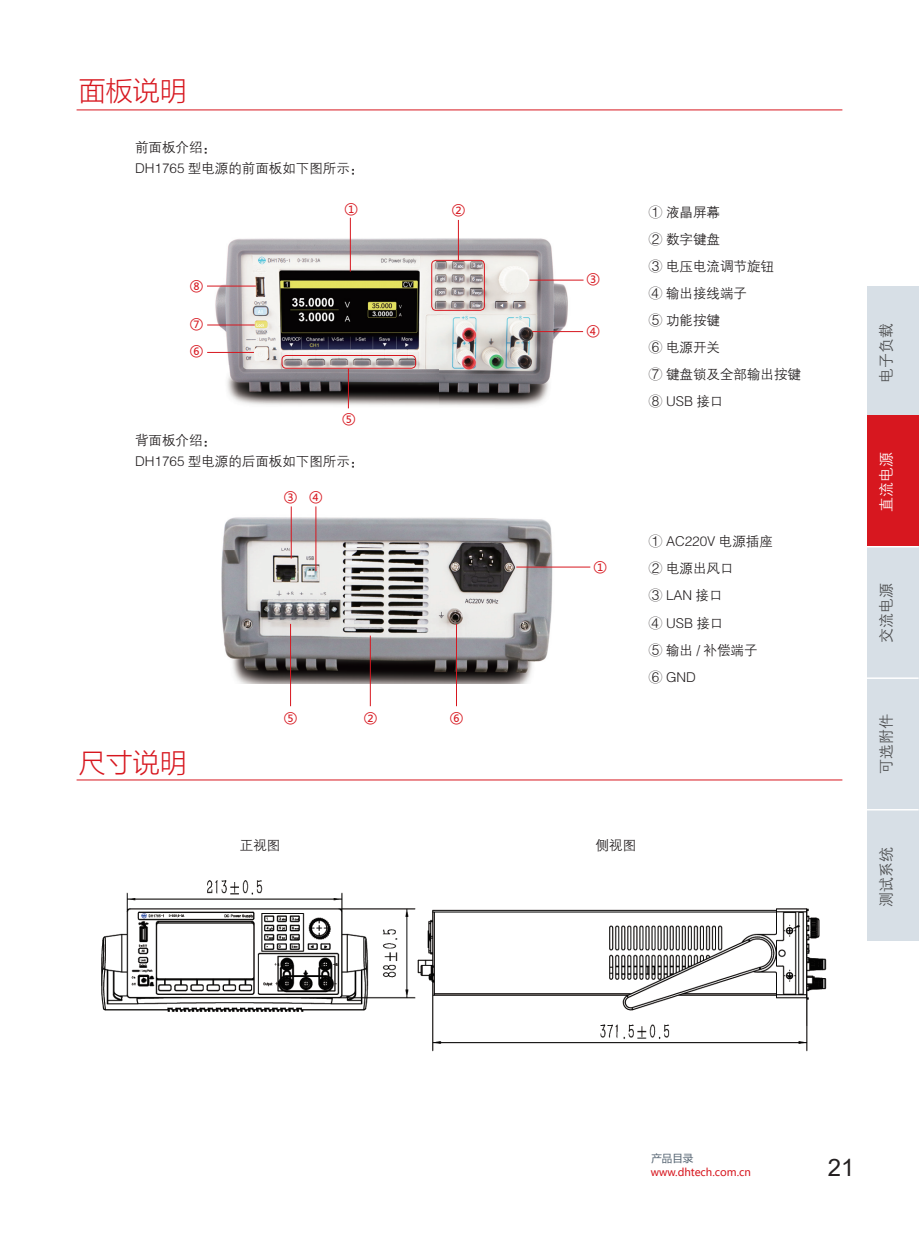
<style>
.page{position:relative;width:919px;height:1238px;background:#fff}
.page>*{position:absolute;margin:0;border:0;box-sizing:border-box;transform-origin:0 0}
.t1{font:300 27px "Microsoft Ya Hei";color:#d7171f}
.t2{font:24px "Arial";color:#231f20}
.t3{font:15px "FZZDXJW GB1 0";color:#4b4c4d}
.t4{font:15px "FZZDXJW GB1 0";color:#fff}
.t5{font:13.5px/27px "FZZDXJW GB1 0";color:#231f20}
.t6{font:13.5px "Microsoft Ya Hei";color:#d7171f}
.t7{font:10.5px "Microsoft Ya Hei";color:#d7171f}
.t8{font:10.5px "Microsoft Ya Hei";color:#536270}
</style>
<div class="page">
<div style="left:867px;top:286px;width:51px;height:654px;background:#d7dfe6"></div>
<div style="left:867px;top:416px;width:51px;height:130px;background:#d7171f"></div>
<hr style="left:866px;top:546px;width:52px;height:1px;background:#fff">
<hr style="left:866px;top:677px;width:52px;height:2px;background:#fff">
<hr style="left:866px;top:809px;width:52px;height:1px;background:#fff">
<img style="left:207px;top:227px;width:373px;height:182px">
<hr style="left:77px;top:109px;width:765px;height:1px;background:#d7171f">
<hr style="left:77px;top:779px;width:765px;height:1px;background:#d7171f">
<img style="left:221px;top:506px;width:351px;height:178px">
<hr style="left:350px;top:218px;width:1px;height:53px;background:#d7171f">
<hr style="left:348px;top:368px;width:1px;height:40px;background:#d7171f">
<hr style="left:458px;top:220px;width:1px;height:40px;background:#d7171f">
<hr style="left:529px;top:280px;width:54px;height:1px;background:#d7171f">
<hr style="left:532px;top:331px;width:51px;height:1px;background:#d7171f">
<hr style="left:516px;top:567px;width:74px;height:1px;background:#d7171f">
<hr style="left:370px;top:635px;width:1px;height:71px;background:#d7171f">
<hr style="left:290px;top:624px;width:1px;height:82px;background:#d7171f">
<hr style="left:456px;top:624px;width:1px;height:82px;background:#d7171f">
<hr style="left:207px;top:352px;width:47px;height:1px;background:#d7171f">
<hr style="left:207px;top:325px;width:48px;height:1px;background:#d7171f">
<hr style="left:207px;top:286px;width:49px;height:1px;background:#d7171f">
<div style="left:431px;top:260px;width:53px;height:50px;border:1px solid #d7171f;border-radius:4px"></div>
<hr style="left:291px;top:506px;width:1px;height:52px;background:#d7171f">
<hr style="left:315px;top:506px;width:1px;height:65px;background:#d7171f">
<img style="left:101px;top:880px;width:726px;height:172px">
<div style="left:282px;top:355px;width:134px;height:13px;border:1px solid #d7171f;border-radius:4px"></div>
<h1 class="t1" style="left:79px;top:72px;width:110px">面板说明</h1>
<p class="t5" style="left:135px;top:137px;width:230px;line-height:21px">前面板介绍：<br>DH1765 型电源的前面板如下图所示：</p>
<p class="t6" style="left:190px;top:276px;width:15px">⑧</p>
<p class="t6" style="left:190px;top:314px;width:15px">⑦</p>
<p class="t6" style="left:190px;top:341px;width:15px">⑥</p>
<p class="t6" style="left:344px;top:198px;width:15px">①</p>
<p class="t6" style="left:342px;top:409px;width:15px">⑤</p>
<p class="t5" style="left:135px;top:430px;width:230px;line-height:21px">背面板介绍：<br>DH1765 型电源的后面板如下图所示：</p>
<p class="t6" style="left:284px;top:487px;width:15px">③</p>
<p class="t6" style="left:309px;top:487px;width:15px">④</p>
<p class="t6" style="left:452px;top:200px;width:15px">②</p>
<h1 class="t1" style="left:79px;top:744px;width:110px">尺寸说明</h1>
<p class="t6" style="left:284px;top:708px;width:15px">⑤</p>
<p class="t6" style="left:364px;top:708px;width:15px">②</p>
<p class="t6" style="left:450px;top:708px;width:15px">⑥</p>
<p class="t6" style="left:586px;top:269px;width:15px">③</p>
<p class="t6" style="left:586px;top:321px;width:15px">④</p>
<p class="t5" style="left:648px;top:199px;width:154px">① 液晶屏幕<br>② 数字键盘<br>③ 电压电流调节旋钮<br>④ 输出接线端子<br>⑤ 功能按键<br>⑥ 电源开关<br>⑦ 键盘锁及全部输出按键<br>⑧ USB 接口</p>
<p class="t6" style="left:593px;top:557px;width:15px">①</p>
<p class="t5" style="left:648px;top:528px;width:125px">① AC220V 电源插座<br>② 电源出风口<br>③ LAN 接口<br>④ USB 接口<br>⑤ 输出 / 补偿端子<br>⑥ GND</p>
<p class="t5" style="left:240px;top:832px;width:42px">正视图</p>
<p class="t5" style="left:595px;top:832px;width:42px">侧视图</p>
<p class="t3" style="left:878px;top:382px;width:61px;rotate:-90deg">电子负载</p>
<p class="t4" style="left:878px;top:512px;width:62px;rotate:-90deg">直流电源</p>
<p class="t3" style="left:878px;top:643px;width:61px;rotate:-90deg">交流电源</p>
<p class="t3" style="left:878px;top:774px;width:61px;rotate:-90deg">可选附件</p>
<p class="t3" style="left:878px;top:907px;width:61px;rotate:-90deg">测试系统</p>
<p class="t8" style="left:651px;top:1150px;width:43px">产品目录</p>
<p class="t7" style="left:650px;top:1164px;width:102px">www.dhtech.com.cn</p>
<h2 class="t2" style="left:827px;top:1151px;width:28px">21</h2>
</div>
